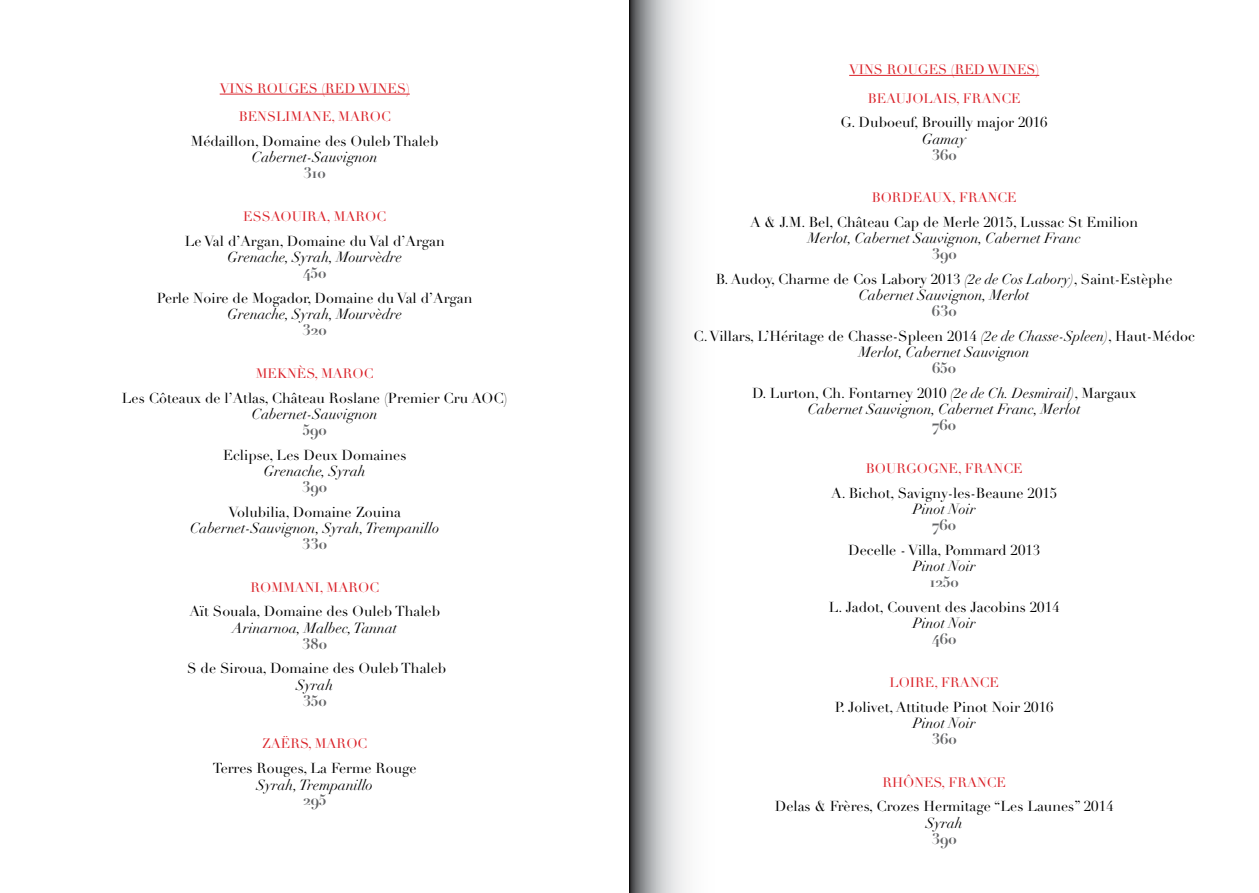
<style>
.page{position:relative;width:1259px;height:893px;background:#fff}
.page>*{position:absolute;margin:0;border:0;box-sizing:border-box;transform-origin:0 0}
.t1{font:15px "Didot LH Bold Os F";color:#636466}
.t2{font:italic 14.55px "Didot LH";color:#000}
.t3{font:14.25px "Didot LH";color:#000}
.t4{font:13.5px/28.5px "Didot LH Roman SC";color:#da2128;text-align:center}
.s1{font-style:italic}
</style>
<div class="page">
<svg style="left:629px;top:0;width:57px;height:893px"></svg>
<hr style="left:849px;top:75px;width:190px;height:1px;background:#da2128">
<hr style="left:220px;top:94px;width:190px;height:1px;background:#da2128">
<p class="t4" style="left:220px;top:74px;width:192px">VINS ROUGES (RED WINES)<br>BENSLIMANE, MAROC</p>
<p class="t3" style="left:191px;top:133px;width:249px">Médaillon, Domaine des Ouleb Thaleb</p>
<p class="t2" style="left:252px;top:149px;width:127px">Cabernet-Sauvignon</p>
<p class="t1" style="left:304px;top:164px;width:24px">310</p>
<p class="t4" style="left:243px;top:202px;width:144px">ESSAOUIRA, MAROC</p>
<p class="t3" style="left:185px;top:232px;width:262px">Le Val d’Argan, Domaine du Val d’Argan</p>
<p class="t2" style="left:227px;top:248px;width:176px">Grenache, Syrah, Mourvèdre</p>
<p class="t1" style="left:303px;top:263px;width:25px">450</p>
<p class="t3" style="left:157px;top:289px;width:317px">Perle Noire de Mogador, Domaine du Val d’Argan</p>
<p class="t2" style="left:227px;top:305px;width:176px">Grenache, Syrah, Mourvèdre</p>
<p class="t1" style="left:302px;top:320px;width:26px">320</p>
<p class="t4" style="left:256px;top:359px;width:119px">MEKNÈS, MAROC</p>
<p class="t3" style="left:122px;top:389px;width:387px">Les Côteaux de l’Atlas, Château Roslane (Premier Cru AOC)</p>
<p class="t2" style="left:252px;top:405px;width:127px">Cabernet-Sauvignon</p>
<p class="t1" style="left:303px;top:420px;width:25px">590</p>
<p class="t3" style="left:223px;top:446px;width:185px">Eclipse, Les Deux Domaines</p>
<p class="t2" style="left:264px;top:462px;width:103px">Grenache, Syrah</p>
<p class="t1" style="left:302px;top:477px;width:27px">390</p>
<p class="t3" style="left:228px;top:503px;width:174px">Volubilia, Domaine Zouina</p>
<p class="t2" style="left:190px;top:519px;width:251px">Cabernet-Sauvignon, Syrah, Trempanillo</p>
<p class="t1" style="left:302px;top:534px;width:27px">330</p>
<p class="t4" style="left:250px;top:573px;width:130px">ROMMANI, MAROC</p>
<p class="t3" style="left:189px;top:603px;width:252px">Aït Souala, Domaine des Ouleb Thaleb</p>
<p class="t2" style="left:232px;top:619px;width:166px">Arinarnoa, Malbec, Tannat</p>
<p class="t1" style="left:302px;top:634px;width:27px">380</p>
<p class="t3" style="left:187px;top:660px;width:261px">S de Siroua, Domaine des Ouleb Thaleb</p>
<p class="t2" style="left:296px;top:676px;width:38px">Syrah</p>
<p class="t1" style="left:303px;top:691px;width:25px">350</p>
<p class="t4" style="left:262px;top:730px;width:107px">ZAËRS, MAROC</p>
<p class="t3" style="left:213px;top:760px;width:205px">Terres Rouges, La Ferme Rouge</p>
<p class="t2" style="left:256px;top:776px;width:118px">Syrah, Trempanillo</p>
<p class="t1" style="left:303px;top:791px;width:25px">295</p>
<p class="t4" style="left:849px;top:55px;width:192px">VINS ROUGES (RED WINES)<br>BEAUJOLAIS, FRANCE</p>
<p class="t3" style="left:840px;top:114px;width:209px">G. Duboeuf, Brouilly major 2016</p>
<p class="t2" style="left:922px;top:130px;width:45px">Gamay</p>
<p class="t1" style="left:931px;top:145px;width:27px">360</p>
<p class="t4" style="left:871px;top:184px;width:147px">BORDEAUX, FRANCE</p>
<p class="t3" style="left:750px;top:214px;width:390px">A &amp; J.M. Bel, Château Cap de Merle 2015, Lussac St Emilion</p>
<p class="t2" style="left:808px;top:230px;width:274px">Merlot, Cabernet Sauvignon, Cabernet Franc</p>
<p class="t1" style="left:931px;top:245px;width:27px">390</p>
<p class="t3" style="left:716px;top:271px;width:458px">B. Audoy, Charme de Cos Labory 2013 <span class="s1">(2e de Cos Labory)</span>, Saint-Estèphe</p>
<p class="t2" style="left:859px;top:287px;width:172px">Cabernet Sauvignon, Merlot</p>
<p class="t1" style="left:931px;top:302px;width:27px">630</p>
<p class="t3" style="left:693px;top:328px;width:503px">C. Villars, L’Héritage de Chasse-Spleen 2014 <span class="s1">(2e de Chasse-Spleen)</span>, Haut-Médoc</p>
<p class="t2" style="left:859px;top:344px;width:172px">Merlot, Cabernet Sauvignon</p>
<p class="t1" style="left:932px;top:359px;width:25px">650</p>
<p class="t3" style="left:752px;top:385px;width:386px">D. Lurton, Ch. Fontarney 2010 <span class="s1">(2e de Ch. Desmirail)</span>, Margaux</p>
<p class="t2" style="left:808px;top:401px;width:274px">Cabernet Sauvignon, Cabernet Franc, Merlot</p>
<p class="t1" style="left:932px;top:416px;width:25px">760</p>
<p class="t4" style="left:866px;top:454px;width:158px">BOURGOGNE, FRANCE</p>
<p class="t3" style="left:831px;top:484px;width:228px">A. Bichot, Savigny-les-Beaune 2015</p>
<p class="t2" style="left:912px;top:500px;width:65px">Pinot Noir</p>
<p class="t1" style="left:932px;top:515px;width:25px">760</p>
<p class="t3" style="left:848px;top:541px;width:194px">Decelle - Villa, Pommard 2013</p>
<p class="t2" style="left:912px;top:558px;width:65px">Pinot Noir</p>
<p class="t1" style="left:929px;top:572px;width:30px">1250</p>
<p class="t3" style="left:829px;top:598px;width:232px">L. Jadot, Couvent des Jacobins 2014</p>
<p class="t2" style="left:912px;top:615px;width:65px">Pinot Noir</p>
<p class="t1" style="left:932px;top:629px;width:26px">460</p>
<p class="t4" style="left:889px;top:668px;width:111px">LOIRE, FRANCE</p>
<p class="t3" style="left:835px;top:698px;width:220px">P. Jolivet, Attitude Pinot Noir 2016</p>
<p class="t2" style="left:912px;top:714px;width:65px">Pinot Noir</p>
<p class="t1" style="left:931px;top:729px;width:27px">360</p>
<p class="t4" style="left:882px;top:768px;width:125px">RHÔNES, FRANCE</p>
<p class="t3" style="left:775px;top:798px;width:340px">Delas &amp; Frères, Crozes Hermitage “Les Launes” 2014</p>
<p class="t2" style="left:925px;top:814px;width:38px">Syrah</p>
<p class="t1" style="left:931px;top:829px;width:27px">390</p>
</div>
